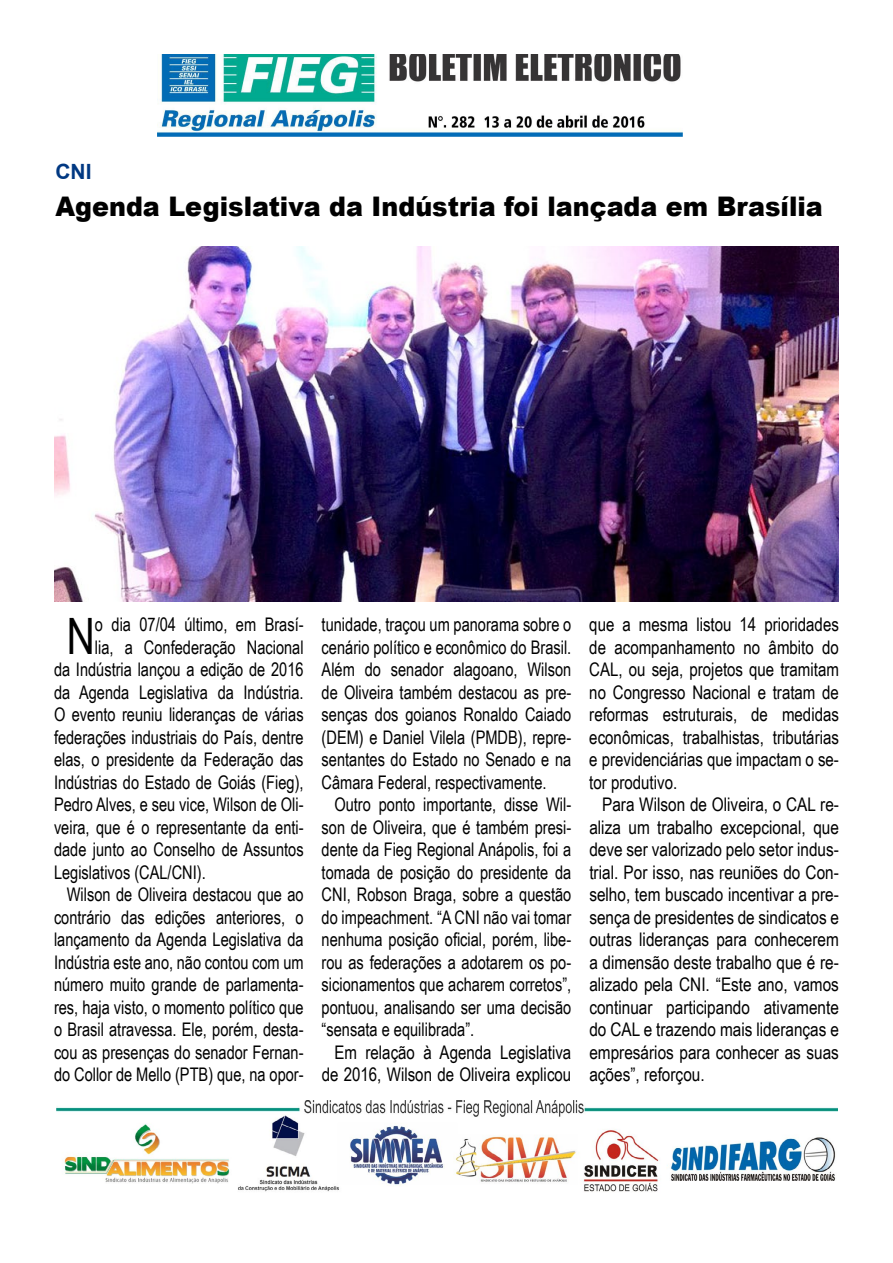
<style>
.page{position:relative;width:893px;height:1263px;background:#fff}
.page>*{position:absolute;margin:0;border:0;box-sizing:border-box;transform-origin:0 0}
.t1{font:50.25px "Arial Narrow";color:#000;scale:.95 1}
.t2{font:27px "Arial MT Black";color:#000;scale:.94 1}
.t3{font:700 21px "Arial";color:#003882}
.t4{font:18.75px/22.5px "Arial Narrow";color:#000;text-align:justify;scale:.95 1}
.t5{font:18.75px/22.5px "Arial Narrow";color:#000;text-align:justify}
</style>
<div class="page">
<img style="left:157px;top:54px;width:526px;height:82px">
<img style="left:56px;top:1100px;width:782px;height:92px">
<img style="left:54px;top:247px;width:785px;height:355px">
<p class="t3" style="left:55px;top:157px;width:38px">CNI</p>
<h2 class="t2" style="left:55px;top:189px;width:818px">Agenda Legislativa da Indústria foi lançada em Brasília</h2>
<h1 class="t1" style="left:67px;top:599px;width:31px">N</h1>
<p class="t4" style="left:95px;top:613px;width:221px">o dia 07/04 último, em Brasí-</p>
<p class="t4" style="left:95px;top:635px;width:221px">lia, a Confederação Nacional</p>
<p class="t4" style="left:54px;top:658px;width:264px">da Indústria lançou a edição de 2016</p>
<p class="t4" style="left:54px;top:680px;width:264px">da Agenda Legislativa da Indústria.</p>
<p class="t4" style="left:54px;top:703px;width:264px">O evento reuniu lideranças de várias</p>
<p class="t4" style="left:54px;top:725px;width:264px">federações industriais do País, dentre</p>
<p class="t4" style="left:54px;top:748px;width:264px">elas, o presidente da Federação das</p>
<p class="t4" style="left:54px;top:770px;width:264px">Indústrias do Estado de Goiás (Fieg),</p>
<p class="t4" style="left:54px;top:793px;width:264px">Pedro Alves, e seu vice, Wilson de Oli-</p>
<p class="t4" style="left:54px;top:815px;width:264px">veira, que é o representante da enti-</p>
<p class="t4" style="left:54px;top:838px;width:264px">dade junto ao Conselho de Assuntos</p>
<p class="t4" style="left:54px;top:860px;width:161px">Legislativos (CAL/CNI).</p>
<p class="t4" style="left:67px;top:883px;width:251px">Wilson de Oliveira destacou que ao</p>
<p class="t4" style="left:54px;top:905px;width:264px">contrário das edições anteriores, o</p>
<p class="t4" style="left:54px;top:928px;width:264px">lançamento da Agenda Legislativa da</p>
<p class="t4" style="left:54px;top:950px;width:264px">Indústria este ano, não contou com um</p>
<p class="t4" style="left:54px;top:973px;width:264px">número muito grande de parlamenta-</p>
<p class="t4" style="left:54px;top:995px;width:264px">res, haja visto, o momento político que</p>
<p class="t4" style="left:54px;top:1018px;width:264px">o Brasil atravessa. Ele, porém, desta-</p>
<p class="t4" style="left:54px;top:1040px;width:264px">cou as presenças do senador Fernan-</p>
<p class="t4" style="left:54px;top:1063px;width:264px">do Collor de Mello (PTB) que, na opor-</p>
<p class="t4" style="left:322px;top:613px;width:264px">tunidade, traçou um panorama sobre o cenário político e econômico do Brasil.<br>Além do senador alagoano, Wilson de Oliveira também destacou as pre&shy;senças dos goianos Ronaldo Caiado (DEM) e Daniel Vilela (PMDB), repre&shy;sentantes do Estado no Senado e na Câmara Federal, respectivamente.</p>
<p class="t4" style="left:322px;top:793px;width:264px;text-indent:13px">Outro ponto importante, disse Wil&shy;son de Oliveira, que é também presi&shy;dente da Fieg Regional Anápolis, foi a tomada de posição do presidente da CNI, Robson Braga, sobre a questão do impeachment. “A CNI não vai tomar nenhuma posição oficial, porém, libe&shy;rou as federações a adotarem os po&shy;sicionamentos que acharem corretos”, pontuou, analisando ser uma decisão “sensata e equilibrada”.</p>
<p class="t5" style="left:322px;top:1040px;width:251px;text-align:right">Em relação à Agenda Legislativa de 2016, Wilson de Oliveira explicou</p>
<p class="t5" style="left:589px;top:613px;width:251px">que a mesma listou 14 prioridades de acompanhamento no âmbito do CAL, ou seja, projetos que tramitam no Congresso Nacional e tratam de reformas estruturais, de medidas econômicas, trabalhistas, tributárias e previdenciárias que impactam o se&shy;tor produtivo.</p>
<p class="t5" style="left:589px;top:793px;width:251px;text-indent:13px">Para Wilson de Oliveira, o CAL re&shy;aliza um trabalho excepcional, que deve ser valorizado pelo setor indus&shy;trial. Por isso, nas reuniões do Con&shy;selho, tem buscado incentivar a pre&shy;sença de presidentes de sindicatos e outras lideranças para conhecerem a dimensão deste trabalho que é re&shy;alizado pela CNI. “Este ano, vamos continuar participando ativamente do CAL e trazendo mais lideranças e empresários para conhecer as suas ações”, reforçou.</p>
</div>
